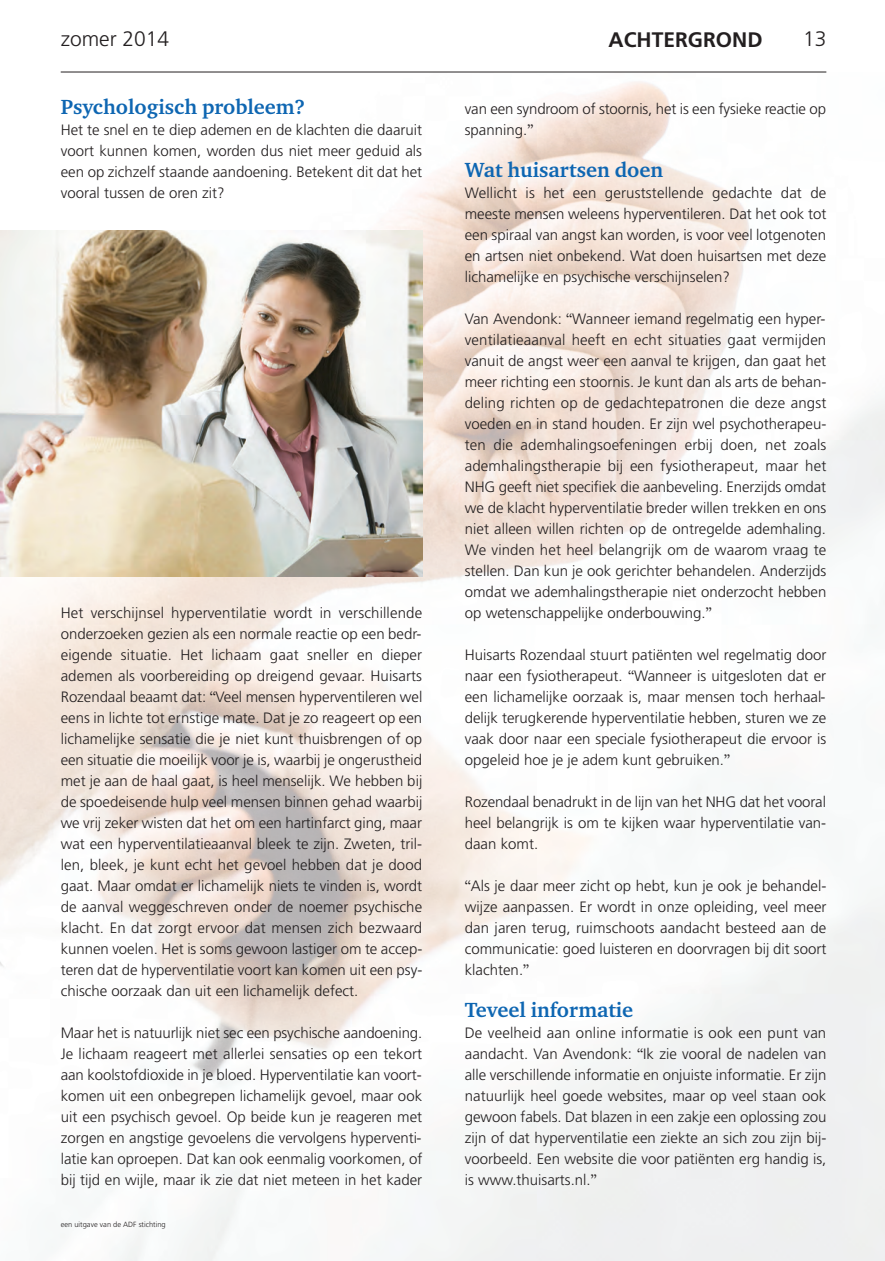
<style>
.page{position:relative;width:885px;height:1261px;background:#fff}
.page>*{position:absolute;margin:0;border:0;box-sizing:border-box;transform-origin:0 0}
.t1{font:700 21px "Charter ITC";color:#0e66b2}
.t2{font:300 21px "Frutiger";color:#231f20}
.t3{font:700 21px "Frutiger CE";color:#231f20}
.t4{font:300 15px/21px "Frutiger";color:#231f20;text-align:justify}
.t5{font:300 7.5px "Frutiger";color:#231f20}
.s1{font-family:"Charter ITC";font-weight:400}
</style>
<div class="page">
<img style="left:0;top:72px;width:885px;height:1189px">
<hr style="left:61px;top:72px;width:765px;height:1px;background:#231f20">
<img style="left:0;top:231px;width:422px;height:345px">
<h1 class="t2" style="left:61px;top:30px;width:110px">zomer 2014</h1>
<h1 class="t3" style="left:608px;top:31px;width:155px">ACHTERGROND</h1>
<h1 class="t2" style="left:803px;top:30px;width:25px">13</h1>
<h1 class="t1" style="left:61px;top:94px;width:246px">Psychologisch probleem?</h1>
<p class="t4" style="left:61px;top:120px;width:363px">Het te snel en te diep ademen en de klachten die daaruit voort kunnen komen, worden dus niet meer geduid als een op zichzelf staande aandoening. Betekent dit dat het vooral tussen de oren zit?</p>
<p class="t4" style="left:61px;top:603px;width:363px">Het verschijnsel hyperventilatie wordt in verschillende onderzoeken gezien als een normale reactie op een bedr&shy;eigende situatie. Het lichaam gaat sneller en dieper ademen als voorbereiding op dreigend gevaar. Huisarts Rozendaal beaamt dat: <span class="s1">“</span>Veel mensen hyperventileren wel eens in lichte tot ernstige mate. Dat je zo reageert op een lichamelijke sensatie die je niet kunt thuisbrengen of op een situatie die moeilijk voor je is, waarbij je ongerustheid met je aan de haal gaat, is heel menselijk. We hebben bij de spoedeisende hulp veel mensen binnen gehad waarbij we vrij zeker wisten dat het om een hartinfarct ging, maar wat een hyperventilatieaanval bleek te zijn. Zweten, tril&shy;len, bleek, je kunt echt het gevoel hebben dat je dood gaat. Maar omdat er lichamelijk niets te vinden is, wordt de aanval weggeschreven onder de noemer psychische klacht. En dat zorgt ervoor dat mensen zich bezwaard kunnen voelen. Het is soms gewoon lastiger om te accep&shy;teren dat de hyperventilatie voort kan komen uit een psy&shy;chische oorzaak dan uit een lichamelijk defect.</p>
<p class="t4" style="left:61px;top:1023px;width:363px">Maar het is natuurlijk niet sec een psychische aandoening.<br>Je lichaam reageert met allerlei sensaties op een tekort aan koolstofdioxide in je bloed. Hyperventilatie kan voort&shy;komen uit een onbegrepen lichamelijk gevoel, maar ook uit een psychisch gevoel. Op beide kun je reageren met zorgen en angstige gevoelens die vervolgens hyperventi&shy;latie kan oproepen. Dat kan ook eenmalig voorkomen, of bij tijd en wijle, maar ik zie dat niet meteen in het kader</p>
<p class="t5" style="left:61px;top:1221px;width:107px">een uitgave van de ADF stichting</p>
<p class="t4" style="left:465px;top:99px;width:363px">van een syndroom of stoornis, het is een fysieke reactie op spanning.<span class="s1">”</span></p>
<h1 class="t1" style="left:465px;top:157px;width:200px">Wat huisartsen doen</h1>
<p class="t4" style="left:465px;top:183px;width:363px">Wellicht is het een geruststellende gedachte dat de meeste mensen weleens hyperventileren. Dat het ook tot een spiraal van angst kan worden, is voor veel lotgenoten en artsen niet onbekend. Wat doen huisartsen met deze lichamelijke en psychische verschijnselen?</p>
<p class="t4" style="left:465px;top:309px;width:363px">Van Avendonk: <span class="s1">“</span>Wanneer iemand regelmatig een hyper&shy;ventilatieaanval heeft en echt situaties gaat vermijden vanuit de angst weer een aanval te krijgen, dan gaat het meer richting een stoornis. Je kunt dan als arts de behan&shy;deling richten op de gedachtepatronen die deze angst voeden en in stand houden. Er zijn wel psychotherapeu&shy;ten die ademhalingsoefeningen erbij doen, net zoals ademhalingstherapie bij een fysiotherapeut, maar het NHG geeft niet specifiek die aanbeveling. Enerzijds omdat we de klacht hyperventilatie breder willen trekken en ons niet alleen willen richten op de ontregelde ademhaling.<br>We vinden het heel belangrijk om de waarom vraag te stellen. Dan kun je ook gerichter behandelen. Anderzijds omdat we ademhalingstherapie niet onderzocht hebben op wetenschappelijke onderbouwing.<span class="s1">”</span></p>
<p class="t4" style="left:465px;top:645px;width:363px">Huisarts Rozendaal stuurt patiënten wel regelmatig door naar een fysiotherapeut. <span class="s1">“</span>Wanneer is uitgesloten dat er een lichamelijke oorzaak is, maar mensen toch herhaal&shy;delijk terugkerende hyperventilatie hebben, sturen we ze vaak door naar een speciale fysiotherapeut die ervoor is opgeleid hoe je je adem kunt gebruiken.<span class="s1">”</span></p>
<p class="t4" style="left:465px;top:792px;width:363px">Rozendaal benadrukt in de lijn van het NHG dat het vooral heel belangrijk is om te kijken waar hyperventilatie van&shy;daan komt.</p>
<p class="t4" style="left:465px;top:876px;width:363px"><span class="s1">“</span>Als je daar meer zicht op hebt, kun je ook je behandel&shy;wijze aanpassen. Er wordt in onze opleiding, veel meer dan jaren terug, ruimschoots aandacht besteed aan de communicatie: goed luisteren en doorvragen bij dit soort klachten.<span class="s1">”</span></p>
<h1 class="t1" style="left:465px;top:997px;width:170px">Teveel informatie</h1>
<p class="t4" style="left:465px;top:1023px;width:363px">De veelheid aan online informatie is ook een punt van aandacht. Van Avendonk: <span class="s1">“</span>Ik zie vooral de nadelen van alle verschillende informatie en onjuiste informatie. Er zijn natuurlijk heel goede websites, maar op veel staan ook gewoon fabels. Dat blazen in een zakje een oplossing zou zijn of dat hyperventilatie een ziekte an sich zou zijn bij&shy;voorbeeld. Een website die voor patiënten erg handig is, is www.thuisarts.nl.<span class="s1">”</span></p>
</div>
